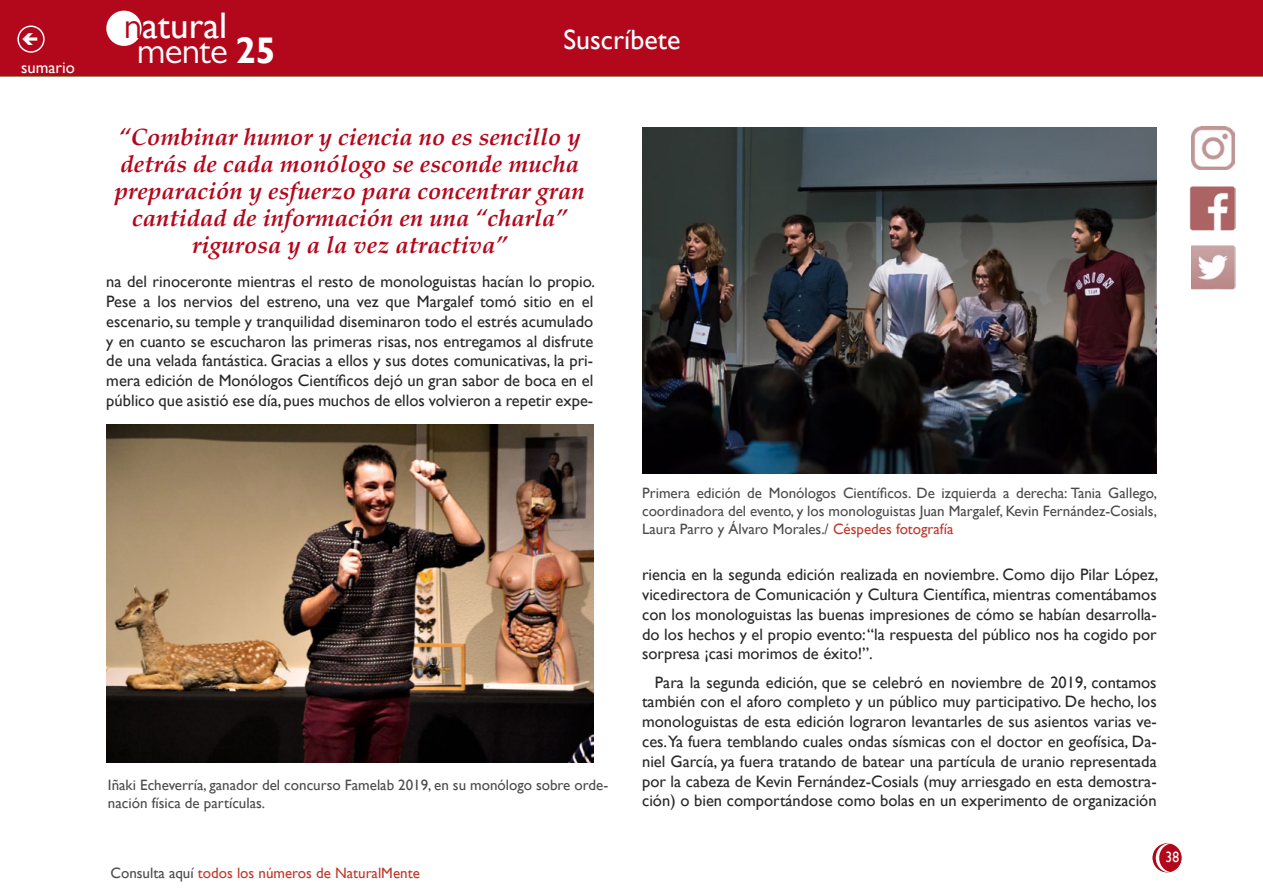
<style>
.page{position:relative;width:1263px;height:893px;background:#fff}
.page>*{position:absolute;margin:0;border:0;box-sizing:border-box;transform-origin:0 0}
.t1{font:37.05px "Gill Sans";color:#fff}
.t2{font:37.05px "Gill Sans MT Pro";letter-spacing:-.02em;color:#fff}
.t3{font:27.9px "Gill Sans";color:#fff}
.t4{font:italic 700 24px/27px "Palatino";color:#b3071b;text-align:center}
.t5{font:16.5px/19.8px "Gill Sans";color:#282829;text-align:justify}
.t6{font:16.5px "Gill Sans";color:#fff}
.t7{font:15px/18px "Gill Sans";color:#4b4b4d}
.t8{font:15px "Gill Sans";color:#bd392b}
.t9{font:15px "Gill Sans";color:#fff;scale:.9 1}
.s1{font-family:"Gill Sans MT Pro";color:#b3071b}
.s2{font-family:"Gill Sans";font-weight:700}
.s3{color:#4b4b4d}
.s4{color:#bd392b}
</style>
<div class="page">
<img style="left:1190px;top:186px;width:45px;height:44px">
<img style="left:1191px;top:246px;width:44px;height:44px">
<div style="left:1153px;top:844px;width:28px;height:28px;background:#b3071b;border-radius:50%"></div>
<div style="left:1152px;top:843px;width:29px;height:29px;border:2px solid #b3071b;border-radius:50%"></div>
<div style="left:0;top:0;width:1263px;height:76px;background:#b3071b"></div>
<div style="left:107px;top:11px;width:34px;height:34px;background:#fff;border-radius:50%"></div>
<div style="left:106px;top:11px;width:36px;height:35px;border:2px solid #fff;border-radius:50%"></div>
<svg style="left:1155px;top:843px;width:16px;height:29px"></svg>
<div style="left:17px;top:26px;width:28px;height:27px;border:2px solid #fff;border-radius:50%"></div>
<img style="left:1191px;top:127px;width:43px;height:43px">
<img style="left:642px;top:128px;width:515px;height:345px">
<img style="left:106px;top:425px;width:487px;height:338px">
<p class="t6" style="left:21px;top:58px;width:55px">sumario</p>
<h1 class="t1" style="left:124px;top:4px;width:105px"><span class="s1">n</span>atural</h1>
<h1 class="t2" style="left:137px;top:29px;width:140px">mente <span class="s2">25</span></h1>
<h2 class="t3" style="left:563px;top:23px;width:118px">Suscríbete</h2>
<h3 class="t4" style="left:115px;top:124px;width:472px">“Combinar humor y ciencia no es sencillo y detrás de cada monólogo se esconde mucha preparación y esfuerzo para concentrar gran cantidad de información en una “charla” rigurosa y a la vez atractiva”</h3>
<p class="t5" style="left:106px;top:272px;width:490px">na del rinoceronte mientras el resto de monologuistas hacían lo propio.<br>Pese a los nervios del estreno, una vez que Margalef tomó sitio en el escenario, su temple y tranquilidad diseminaron todo el estrés acumulado y en cuanto se escucharon las primeras risas, nos entregamos al disfrute de una velada fantástica. Gracias a ellos y sus dotes comunicativas, la pri&shy;mera edición de Monólogos Científicos dejó un gran sabor de boca en el público que asistió ese día, pues muchos de ellos volvieron a repetir expe-</p>
<p class="t7" style="left:108px;top:776px;width:502px">Iñaki Echeverría, ganador del concurso Famelab 2019, en su monólogo sobre orde&shy;nación física de partículas.</p>
<p class="t8" style="left:110px;top:864px;width:311px"><span class="s3">Consulta aquí</span> todos los números de NaturalMente</p>
<p class="t7" style="left:642px;top:484px;width:516px;text-align:justify">Primera edición de Monólogos Científicos. De izquierda a derecha: Tania Gallego, coordinadora del evento, y los monologuistas Juan Margalef, Kevin Fernández-Cosials, Laura Parro y Álvaro Morales./ <span class="s4">Céspedes fotografía</span></p>
<p class="t5" style="left:642px;top:565px;width:518px">riencia en la segunda edición realizada en noviembre. Como dijo Pilar López, vicedirectora de Comunicación y Cultura Científica, mientras comentábamos con los monologuistas las buenas impresiones de cómo se habían desarrolla&shy;do los hechos y el propio evento: “la respuesta del público nos ha cogido por sorpresa ¡casi morimos de éxito!”.</p>
<p class="t5" style="left:642px;top:672px;width:516px;text-indent:13px">Para la segunda edición, que se celebró en noviembre de 2019, contamos también con el aforo completo y un público muy participativo. De hecho, los monologuistas de esta edición lograron levantarles de sus asientos varias ve&shy;ces.Ya fuera temblando cuales ondas sísmicas con el doctor en geofísica, Da&shy;niel García, ya fuera tratando de batear una partícula de uranio representada por la cabeza de Kevin Fernández-Cosials (muy arriesgado en esta demostra&shy;ción) o bien comportándose como bolas en un experimento de organización</p>
<p class="t9" style="left:1165px;top:849px;width:16px">38</p>
</div>
